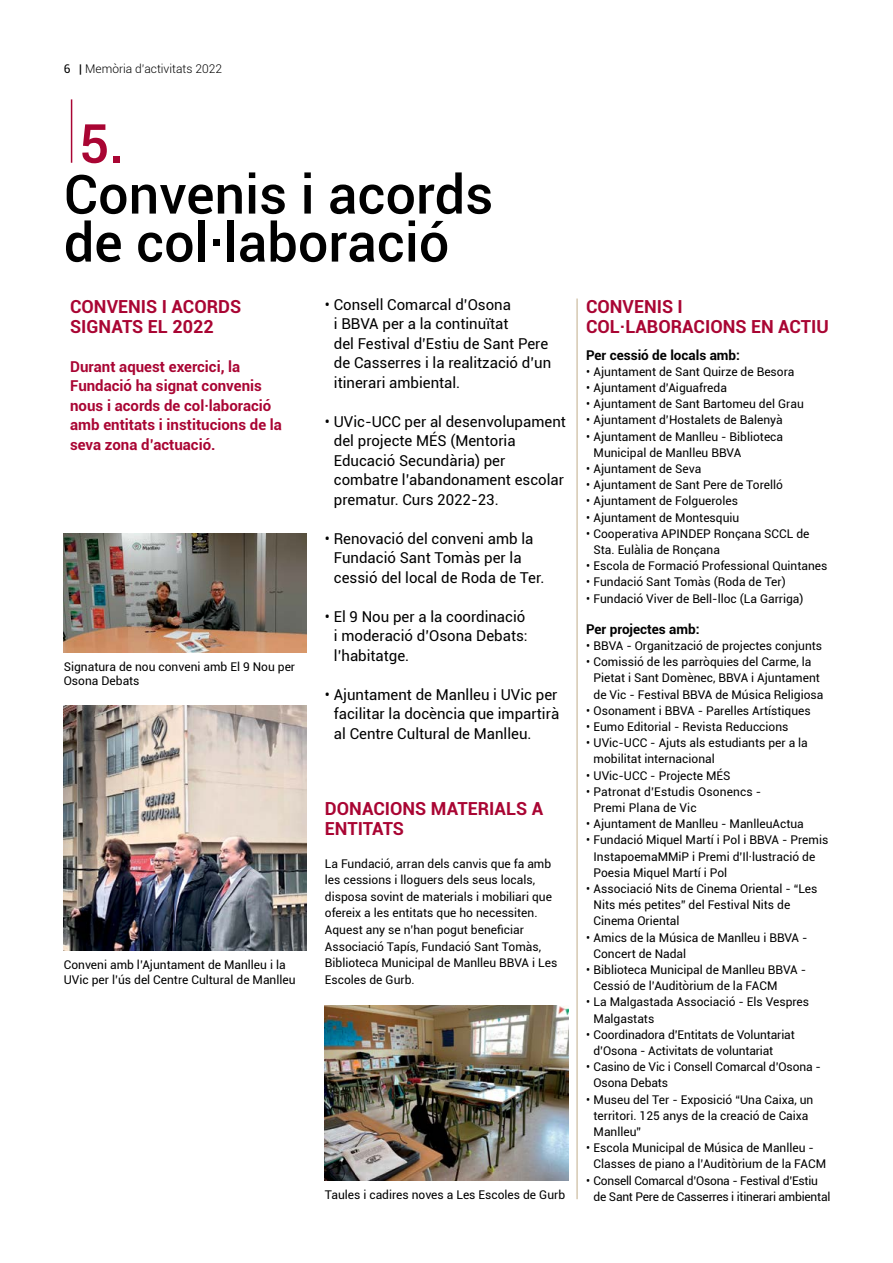
<style>
.page{position:relative;width:893px;height:1263px;background:#fff}
.page>*{position:absolute;margin:0;border:0;box-sizing:border-box;transform-origin:0 0}
.t1{font:500 54px/48px "Roboto";color:#000}
.t2{font:500 54px "Roboto";color:#a90533}
.t3{font:700 18px/19.5px "Roboto";color:#a90533}
.t4{font:15px/19.5px "Roboto";color:#000}
.t5{font:700 15px/19.5px "Roboto";color:#a90533}
.t6{font:700 13.5px "Roboto";color:#000}
.t7{font:12px/16.2px "Roboto";color:#000}
.t8{font:12px/16.2px "Roboto";letter-spacing:-.02em;color:#000}
.t9{font:300 12px "Roboto";color:#000}
.s1{font-weight:400}
</style>
<div class="page">
<hr style="left:71px;top:99px;width:1px;height:64px;background:#a90533">
<hr style="left:576px;top:298px;width:2px;height:901px;background:#c5b291">
<img style="left:64px;top:533px;width:243px;height:119px">
<img style="left:64px;top:706px;width:243px;height:244px">
<img style="left:325px;top:1005px;width:243px;height:175px">
<p class="t9" style="left:64px;top:60px;width:160px"><span class="s1">6 |</span> Memòria d’activitats 2022</p>
<h1 class="t2" style="left:79px;top:106px;width:47px">5.</h1>
<h1 class="t1" style="left:64px;top:168px;width:431px">Convenis i acords de col·laboració</h1>
<h2 class="t3" style="left:70px;top:296px;width:173px">CONVENIS I ACORDS<br>SIGNATS EL 2022</h2>
<p class="t5" style="left:70px;top:356px;width:213px">Durant aquest exercici, la<br>Fundació ha signat convenis nous i acords de col·laboració amb entitats i institucions de la seva zona d’actuació.</p>
<p class="t7" style="left:64px;top:659px;width:233px;line-height:14.4px">Signatura de nou conveni amb El 9 Nou per<br>Osona Debats</p>
<p class="t7" style="left:64px;top:957px;width:233px;line-height:14.4px">Conveni amb l’Ajuntament de Manlleu i la<br>UVic per l’ús del Centre Cultural de Manlleu</p>
<p class="t4" style="left:334px;top:294px;width:219px;text-indent:-9px">• Consell Comarcal d’Osona<br>i BBVA per a la continuïtat<br>del Festival d’Estiu de Sant Pere de Casserres i la realització d’un itinerari ambiental.</p>
<p class="t4" style="left:334px;top:411px;width:233px;text-indent:-9px">• UVic-UCC per al desenvolupament del projecte MÉS (Mentoria<br>Educació Secundària) per combatre l’abandonament escolar prematur. Curs 2022-23.</p>
<p class="t4" style="left:334px;top:528px;width:212px;text-indent:-9px">• Renovació del conveni amb la<br>Fundació Sant Tomàs per la cessió del local de Roda de Ter.</p>
<p class="t4" style="left:334px;top:606px;width:195px;text-indent:-9px">• El 9 Nou per a la coordinació i moderació d’Osona Debats: l’habitatge.</p>
<p class="t4" style="left:334px;top:684px;width:227px;text-indent:-9px">• Ajuntament de Manlleu i UVic per facilitar la docència que impartirà al Centre Cultural de Manlleu.</p>
<h2 class="t3" style="left:325px;top:799px;width:220px">DONACIONS MATERIALS A<br>ENTITATS</h2>
<p class="t7" style="left:325px;top:855px;width:234px">La Fundació, arran dels canvis que fa amb les cessions i lloguers dels seus locals, disposa sovint de materials i mobiliari que ofereix a les entitats que ho necessiten.<br>Aquest any se n’han pogut beneficiar Associació Tapís, Fundació Sant Tomàs, Biblioteca Municipal de Manlleu BBVA i Les Escoles de Gurb.</p>
<p class="t7" style="left:325px;top:1186px;width:242px">Taules i cadires noves a Les Escoles de Gurb</p>
<h2 class="t3" style="left:586px;top:296px;width:244px">CONVENIS I<br>COL·LABORACIONS EN ACTIU</h2>
<p class="t6" style="left:586px;top:345px;width:156px">Per cessió de locals amb:</p>
<p class="t7" style="left:586px;top:363px;width:210px">• Ajuntament de Sant Quirze de Besora</p>
<p class="t7" style="left:586px;top:379px;width:142px">• Ajuntament d’Aiguafreda</p>
<p class="t7" style="left:586px;top:395px;width:219px">• Ajuntament de Sant Bartomeu del Grau</p>
<p class="t7" style="left:586px;top:411px;width:198px">• Ajuntament d’Hostalets de Balenyà</p>
<p class="t7" style="left:594px;top:428px;width:191px;text-indent:-8px">• Ajuntament de Manlleu - Biblioteca<br>Municipal de Manlleu BBVA</p>
<p class="t7" style="left:586px;top:460px;width:117px">• Ajuntament de Seva</p>
<p class="t7" style="left:586px;top:476px;width:198px">• Ajuntament de Sant Pere de Torelló</p>
<p class="t7" style="left:586px;top:492px;width:153px">• Ajuntament de Folgueroles</p>
<p class="t7" style="left:586px;top:509px;width:155px">• Ajuntament de Montesquiu</p>
<p class="t7" style="left:594px;top:525px;width:217px;text-indent:-8px">• Cooperativa APINDEP Ronçana SCCL de<br>Sta. Eulàlia de Ronçana</p>
<p class="t7" style="left:586px;top:557px;width:243px">• Escola de Formació Professional Quintanes</p>
<p class="t7" style="left:586px;top:573px;width:201px">• Fundació Sant Tomàs (Roda de Ter)</p>
<p class="t7" style="left:586px;top:590px;width:219px">• Fundació Viver de Bell-lloc (La Garriga)</p>
<p class="t6" style="left:586px;top:619px;width:115px">Per projectes amb:</p>
<p class="t7" style="left:586px;top:637px;width:238px">• BBVA - Organització de projectes conjunts</p>
<p class="t7" style="left:594px;top:653px;width:231px;text-indent:-8px">• Comissió de les parròquies del Carme, la<br>Pietat i Sant Domènec, BBVA i Ajuntament de Vic - Festival BBVA de Música Religiosa</p>
<p class="t7" style="left:586px;top:702px;width:226px">• Osonament i BBVA - Parelles Artístiques</p>
<p class="t7" style="left:586px;top:718px;width:204px">• Eumo Editorial - Revista Reduccions</p>
<p class="t7" style="left:594px;top:734px;width:216px;text-indent:-8px">• UVic-UCC - Ajuts als estudiants per a la mobilitat internacional</p>
<p class="t7" style="left:586px;top:767px;width:146px">• UVic-UCC - Projecte MÉS</p>
<p class="t7" style="left:594px;top:783px;width:169px;text-indent:-8px">• Patronat d’Estudis Osonencs -<br>Premi Plana de Vic</p>
<p class="t7" style="left:586px;top:815px;width:219px">• Ajuntament de Manlleu - ManlleuActua</p>
<p class="t7" style="left:594px;top:831px;width:236px;text-indent:-8px">• Fundació Miquel Martí i Pol i BBVA - Premis<br>InstapoemaMMiP i Premi d’Il·lustració de<br>Poesia Miquel Martí i Pol</p>
<p class="t7" style="left:594px;top:880px;width:225px;text-indent:-8px">• Associació Nits de Cinema Oriental - “Les<br>Nits més petites” del Festival Nits de<br>Cinema Oriental</p>
<p class="t7" style="left:594px;top:929px;width:216px;text-indent:-8px">• Amics de la Música de Manlleu i BBVA -<br>Concert de Nadal</p>
<p class="t7" style="left:594px;top:961px;width:214px;text-indent:-8px">• Biblioteca Municipal de Manlleu BBVA -<br>Cessió de l’Auditòrium de la FACM</p>
<p class="t7" style="left:594px;top:993px;width:217px;text-indent:-8px">• La Malgastada Associació - Els Vespres<br>Malgastats</p>
<p class="t7" style="left:594px;top:1026px;width:203px;text-indent:-8px">• Coordinadora d’Entitats de Voluntariat d’Osona - Activitats de voluntariat</p>
<p class="t7" style="left:594px;top:1058px;width:229px;text-indent:-8px">• Casino de Vic i Consell Comarcal d’Osona -<br>Osona Debats</p>
<p class="t7" style="left:594px;top:1091px;width:221px;text-indent:-8px">• Museu del Ter - Exposició “Una Caixa, un territori. 125 anys de la creació de Caixa<br>Manlleu”</p>
<p class="t7" style="left:594px;top:1139px;width:234px;text-indent:-8px">• Escola Municipal de Música de Manlleu -<br>Classes de piano a l’Auditòrium de la FACM</p>
<p class="t8" style="left:594px;top:1172px;width:238px;text-indent:-8px">• Consell Comarcal d’Osona - Festival d’Estiu de Sant Pere de Casserres i itinerari ambiental</p>
</div>
